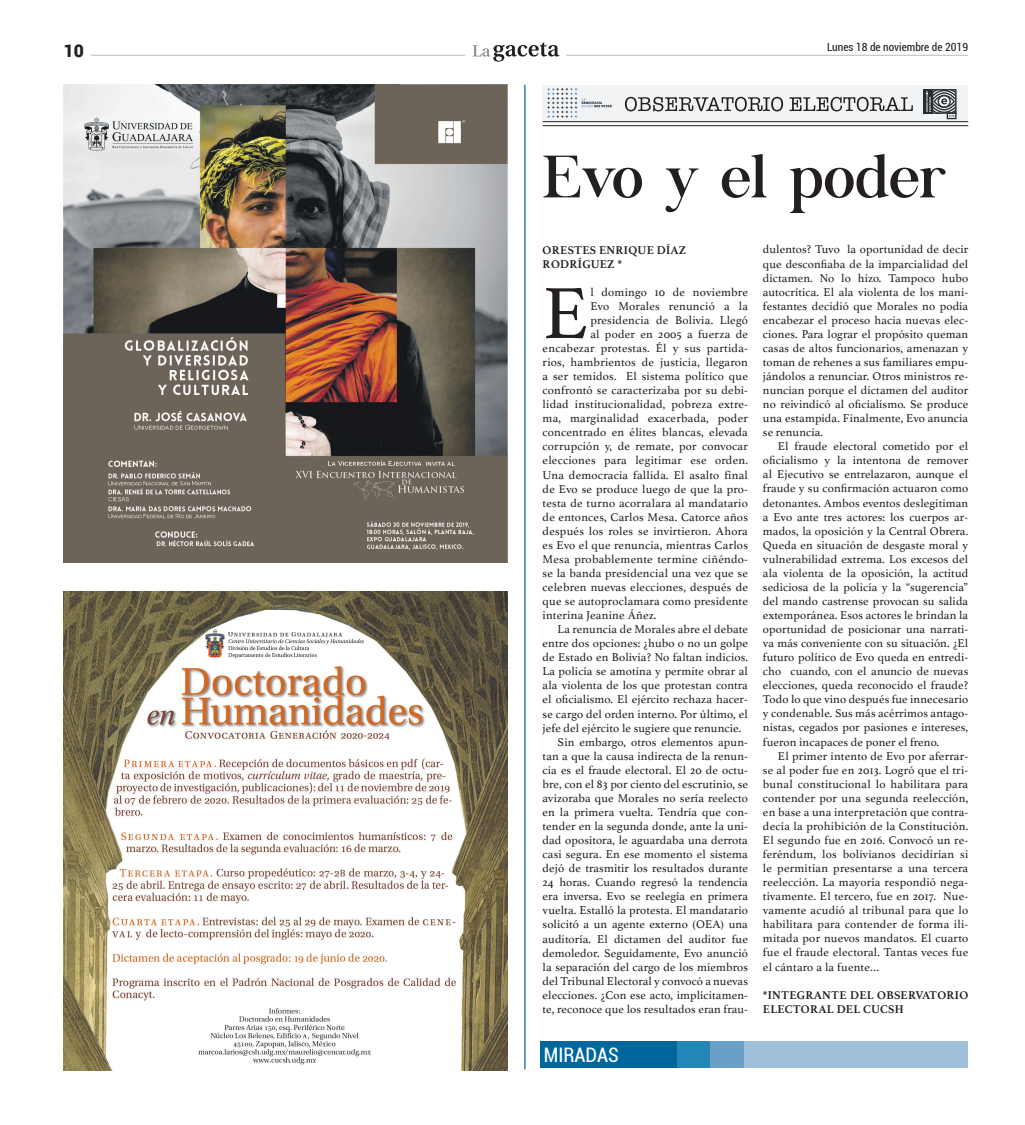
<style>
.page{position:relative;width:1025px;height:1125px;background:#fff}
.page>*{position:absolute;margin:0;border:0;box-sizing:border-box;transform-origin:0 0}
.t1{font:76.25px "Athelas";color:#231f20}
.t2{font:58.75px "Chapaza";color:#231f20}
.t3{font:condensed 20px "Roboto";color:#fff}
.t4{font:900 17.5px "Roboto";color:#231f20}
.t5{font:11.88px/14px "Athelas";letter-spacing:.01em;color:#231f20;text-align:justify}
.t6{font:700 11.88px/14px "Athelas";letter-spacing:.02em;color:#231f20}
.t7{font:condensed 11.25px "Roboto";color:#231f20}
</style>
<div class="page">
<svg style="left:472px;top:43px;width:87px;height:19px"></svg>
<hr style="left:91px;top:55px;width:374px;height:1px;background:#c7c8ca">
<hr style="left:566px;top:55px;width:401px;height:1px;background:#c7c8ca">
<img style="left:64px;top:84px;width:443px;height:478px">
<img style="left:64px;top:592px;width:443px;height:478px">
<div style="left:710px;top:1041px;width:257px;height:27px;background:#9fbfda"></div>
<div style="left:540px;top:1041px;width:137px;height:27px;background:#00679d"></div>
<div style="left:677px;top:1041px;width:33px;height:27px;background:#2386b6"></div>
<div style="left:710px;top:1041px;width:34px;height:27px;background:#68a0c7"></div>
<hr style="left:524px;top:85px;width:1px;height:984px;background:#00679d">
<div style="left:542px;top:85px;width:425px;height:36px;background:#f2f3f4"></div>
<hr style="left:542px;top:121px;width:425px;height:1px;background:#231f20">
<svg style="left:624px;top:97px;width:288px;height:14px"></svg>
<hr style="left:542px;top:125px;width:425px;height:1px;background:#231f20">
<div style="left:922px;top:89px;width:10px;height:25px;background:#272e31"></div>
<svg style="left:926px;top:89px;width:30px;height:30px"></svg>
<svg style="left:547px;top:88px;width:64px;height:30px"></svg>
<h3 class="t4" style="left:64px;top:38px;width:22px">10</h3>
<p class="t7" style="left:826px;top:39px;width:143px">Lunes 18 de noviembre de 2019</p>
<h2 class="t2" style="left:542px;top:143px;width:405px">Evo y el poder</h2>
<p class="t6" style="left:542px;top:242px;width:145px">ORESTES ENRIQUE DÍAZ<br>RODRÍGUEZ *</p>
<h1 class="t1" style="left:542px;top:252px;width:48px">E</h1>
<p class="t5" style="left:590px;top:284px;width:159px">l domingo 10 de noviembre</p>
<p class="t5" style="left:762px;top:242px;width:207px">dulentos? Tuvo la oportunidad de decir que desconfiaba de la imparcialidad del dictamen. No lo hizo. Tampoco hubo autocrítica. El ala violenta de los mani&shy;festantes decidió que Morales no podía encabezar el proceso hacia nuevas elec&shy;ciones. Para lograr el propósito queman casas de altos funcionarios, amenazan y toman de rehenes a sus familiares empu&shy;jándolos a renunciar. Otros ministros re&shy;nuncian porque el dictamen del auditor no reivindicó al oficialismo. Se produce una estampida. Finalmente, Evo anuncia se renuncia.</p>
<p class="t5" style="left:762px;top:439px;width:207px;text-indent:15px">El fraude electoral cometido por el oficialismo y la intentona de remover al Ejecutivo se entrelazaron, aunque el fraude y su confirmación actuaron como detonantes. Ambos eventos deslegitiman a Evo ante tres actores: los cuerpos ar&shy;mados, la oposición y la Central Obrera.<br>Queda en situación de desgaste moral y vulnerabilidad extrema. Los excesos del ala violenta de la oposición, la actitud sediciosa de la policía y la “sugerencia” del mando castrense provocan su salida extemporánea. Esos actores le brindan la oportunidad de posicionar una narrati&shy;va más conveniente con su situación. ¿El futuro político de Evo queda en entredi&shy;cho cuando, con el anuncio de nuevas elecciones, queda reconocido el fraude?<br>Todo lo que vino después fue innecesario y condenable. Sus más acérrimos antago&shy;nistas, cegados por pasiones e intereses, fueron incapaces de poner el freno.</p>
<p class="t5" style="left:762px;top:748px;width:207px;text-indent:15px">El primer intento de Evo por aferrar&shy;se al poder fue en 2013. Logró que el tri&shy;bunal constitucional lo habilitara para contender por una segunda reelección, en base a una interpretación que contra&shy;decía la prohibición de la Constitución.<br>El segundo fue en 2016. Convocó un re&shy;feréndum, los bolivianos decidirían si le permitían presentarse a una tercera reelección. La mayoría respondió nega&shy;tivamente. El tercero, fue en 2017. Nue&shy;vamente acudió al tribunal para que lo habilitara para contender de forma ili&shy;mitada por nuevos mandatos. El cuarto fue el fraude electoral. Tantas veces fue el cántaro a la fuente…</p>
<p class="t6" style="left:762px;top:987px;width:207px">*INTEGRANTE DEL OBSERVATORIO<br>ELECTORAL DEL CUCSH</p>
<p class="t5" style="left:590px;top:299px;width:159px">Evo Morales renunció a la</p>
<p class="t5" style="left:590px;top:313px;width:159px">presidencia de Bolivia. Llegó</p>
<p class="t5" style="left:590px;top:327px;width:159px">al poder en 2005 a fuerza de</p>
<p class="t5" style="left:542px;top:341px;width:207px">encabezar protestas. Él y sus partida-</p>
<p class="t5" style="left:542px;top:355px;width:207px">rios, hambrientos de justicia, llegaron</p>
<p class="t5" style="left:542px;top:369px;width:207px">a ser temidos. El sistema político que</p>
<p class="t5" style="left:542px;top:383px;width:207px">confrontó se caracterizaba por su debi-</p>
<p class="t5" style="left:542px;top:397px;width:207px">lidad institucionalidad, pobreza extre-</p>
<p class="t5" style="left:542px;top:411px;width:207px">ma, marginalidad exacerbada, poder</p>
<p class="t5" style="left:542px;top:425px;width:207px">concentrado en élites blancas, elevada</p>
<p class="t5" style="left:542px;top:439px;width:207px">corrupción y, de remate, por convocar</p>
<p class="t5" style="left:542px;top:453px;width:207px">elecciones para legitimar ese orden.</p>
<p class="t5" style="left:542px;top:467px;width:207px">Una democracia fallida. El asalto final</p>
<p class="t5" style="left:542px;top:481px;width:207px">de Evo se produce luego de que la pro-</p>
<p class="t5" style="left:542px;top:495px;width:207px">testa de turno acorralara al mandatario</p>
<p class="t5" style="left:542px;top:509px;width:207px">de entonces, Carlos Mesa. Catorce años</p>
<p class="t5" style="left:542px;top:524px;width:207px">después los roles se invirtieron. Ahora</p>
<p class="t5" style="left:542px;top:538px;width:207px">es Evo el que renuncia, mientras Carlos</p>
<p class="t5" style="left:542px;top:552px;width:207px">Mesa probablemente termine ciñéndo-</p>
<p class="t5" style="left:542px;top:566px;width:207px">se la banda presidencial una vez que se</p>
<p class="t5" style="left:542px;top:580px;width:207px">celebren nuevas elecciones, después de</p>
<p class="t5" style="left:542px;top:594px;width:207px">que se autoproclamara como presidente</p>
<p class="t5" style="left:542px;top:608px;width:115px">interina Jeanine Áñez.</p>
<p class="t5" style="left:557px;top:622px;width:192px">La renuncia de Morales abre el debate</p>
<p class="t5" style="left:542px;top:636px;width:207px">entre dos opciones: ¿hubo o no un golpe</p>
<p class="t5" style="left:542px;top:650px;width:207px">de Estado en Bolivia? No faltan indicios.</p>
<p class="t5" style="left:542px;top:664px;width:207px">La policía se amotina y permite obrar al</p>
<p class="t5" style="left:542px;top:678px;width:207px">ala violenta de los que protestan contra</p>
<p class="t5" style="left:542px;top:692px;width:207px">el oficialismo. El ejército rechaza hacer-</p>
<p class="t5" style="left:542px;top:706px;width:207px">se cargo del orden interno. Por último, el</p>
<p class="t5" style="left:542px;top:720px;width:200px">jefe del ejército le sugiere que renuncie.</p>
<p class="t5" style="left:557px;top:734px;width:192px">Sin embargo, otros elementos apun-</p>
<p class="t5" style="left:542px;top:748px;width:207px">tan a que la causa indirecta de la renun-</p>
<p class="t5" style="left:542px;top:763px;width:207px">cia es el fraude electoral. El 20 de octu-</p>
<p class="t5" style="left:542px;top:777px;width:207px">bre, con el 83 por ciento del escrutinio, se</p>
<p class="t5" style="left:542px;top:791px;width:207px">avizoraba que Morales no sería reelecto</p>
<p class="t5" style="left:542px;top:805px;width:207px">en la primera vuelta. Tendría que con-</p>
<p class="t5" style="left:542px;top:819px;width:207px">tender en la segunda donde, ante la uni-</p>
<p class="t5" style="left:542px;top:833px;width:207px">dad opositora, le aguardaba una derrota</p>
<p class="t5" style="left:542px;top:847px;width:207px">casi segura. En ese momento el sistema</p>
<p class="t5" style="left:542px;top:861px;width:207px">dejó de trasmitir los resultados durante</p>
<p class="t5" style="left:542px;top:875px;width:207px">24 horas. Cuando regresó la tendencia</p>
<p class="t5" style="left:542px;top:889px;width:207px">era inversa. Evo se reelegía en primera</p>
<p class="t5" style="left:542px;top:903px;width:207px">vuelta. Estalló la protesta. El mandatario</p>
<p class="t5" style="left:542px;top:917px;width:207px">solicitó a un agente externo (OEA) una</p>
<p class="t5" style="left:542px;top:931px;width:207px">auditoría. El dictamen del auditor fue</p>
<p class="t5" style="left:542px;top:945px;width:207px">demoledor. Seguidamente, Evo anunció</p>
<p class="t5" style="left:542px;top:959px;width:207px">la separación del cargo de los miembros</p>
<p class="t5" style="left:542px;top:973px;width:207px">del Tribunal Electoral y convocó a nuevas</p>
<p class="t5" style="left:542px;top:987px;width:207px">elecciones. ¿Con ese acto, implícitamen-</p>
<p class="t5" style="left:542px;top:1002px;width:207px">te, reconoce que los resultados eran frau-</p>
<h3 class="t3" style="left:543px;top:1041px;width:76px">MIRADAS</h3>
</div>
